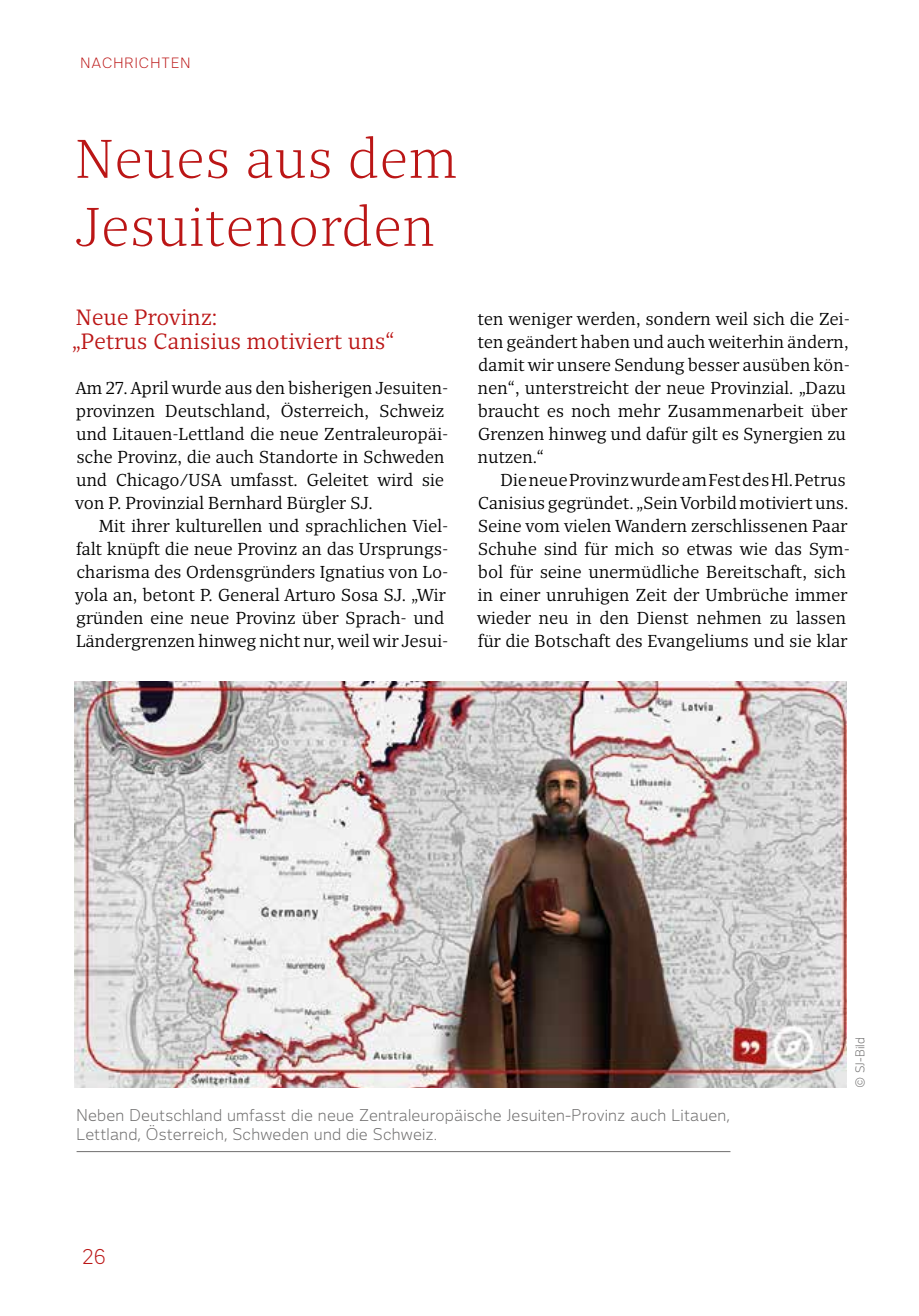
<style>
.page{position:relative;width:919px;height:1316px;background:#fff}
.page>*{position:absolute;margin:0;border:0;box-sizing:border-box;transform-origin:0 0}
.t1{font:300 54px/68px "Quercus 10";letter-spacing:.01em;color:#bb1616}
.t2{font:22px/24px "Quercus 10";color:#bb1616}
.t3{font:300 20px "Voice";color:#bb1616}
.t4{font:17.2px/23px "Quercus 10";letter-spacing:-.01em;color:#000}
.t5{font:300 16px/19.2px "Voice";letter-spacing:.01em;color:#706f6f}
.t6{font:300 14px "Voice";letter-spacing:.08em;color:#bb1616}
.t7{font:300 12px "Voice";letter-spacing:.01em;color:#706f6f}
</style>
<div class="page">
<img style="left:74px;top:681px;width:772px;height:406px">
<hr style="left:77px;top:1151px;width:653px;height:1px;background:#706f6f">
<p class="t6" style="left:81px;top:54px;width:111px">NACHRICHTEN</p>
<h1 class="t1" style="left:75px;top:126px;width:384px">Neues aus dem<br>Jesuitenorden</h1>
<p class="t2" style="left:72px;top:306px;width:324px">Neue Provinz:<br>„Petrus Canisius motiviert uns“</p>
<p class="t4" style="left:75px;top:377px;width:374px">Am 27. April wurde aus den bisherigen Jesuiten&shy;provinzen Deutschland, Österreich, Schweiz und Litauen-Lettland die neue Zentraleuropäi&shy;sche Provinz, die auch Standorte in Schweden und Chicago/USA umfasst. Geleitet wird sie von P. Provinzial Bernhard Bürgler SJ.</p>
<p class="t4" style="left:75px;top:515px;width:374px;text-indent:24px">Mit ihrer kulturellen und sprachlichen Viel&shy;falt knüpft die neue Provinz an das Ursprungs&shy;charisma des Ordensgründers Ignatius von Lo&shy;yola an, betont P. General Arturo Sosa SJ. „Wir gründen eine neue Provinz über Sprach- und Ländergrenzen hinweg nicht nur, weil wir Jesui-</p>
<p class="t4" style="left:477px;top:308px;width:374px">ten weniger werden, sondern weil sich die Zei&shy;ten geändert haben und auch weiterhin ändern, damit wir unsere Sendung besser ausüben kön&shy;nen“, unterstreicht der neue Provinzial. „Dazu braucht es noch mehr Zusammenarbeit über Grenzen hinweg und dafür gilt es Synergien zu nutzen.“</p>
<p class="t4" style="left:477px;top:469px;width:374px;text-indent:23px">Die neue Provinz wurde am Fest des Hl. Petrus Canisius gegründet. „Sein Vorbild motiviert uns.<br>Seine vom vielen Wandern zerschlissenen Paar Schuhe sind für mich so etwas wie das Sym&shy;bol für seine unermüdliche Bereitschaft, sich in einer unruhigen Zeit der Umbrüche immer wieder neu in den Dienst nehmen zu lassen für die Botschaft des Evangeliums und sie klar</p>
<p class="t7" style="left:852px;top:1087px;width:52px;rotate:-90deg">© SJ-Bild</p>
<p class="t5" style="left:77px;top:1104px;width:654px">Neben Deutschland umfasst die neue Zentraleuropäische Jesuiten-Provinz auch Litauen,<br>Lettland, Österreich, Schweden und die Schweiz.</p>
<p class="t3" style="left:82px;top:1243px;width:25px">26</p>
</div>
